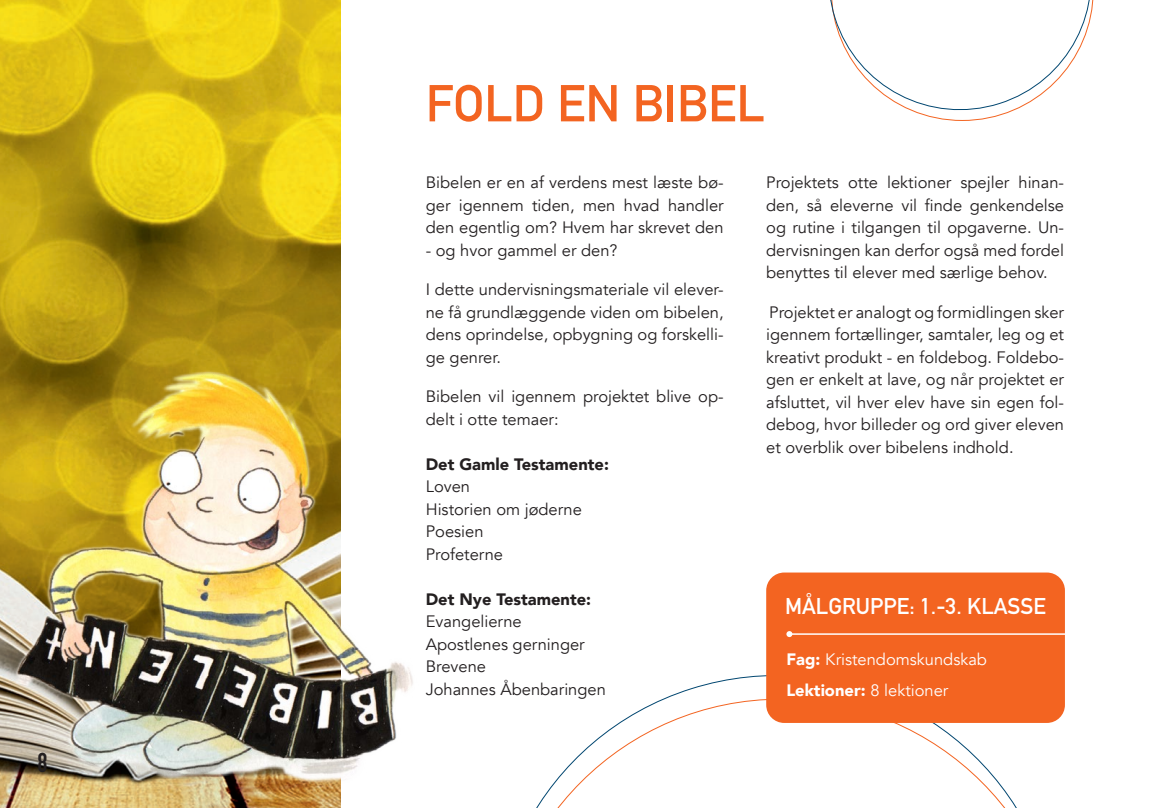
<style>
.page{position:relative;width:1149px;height:808px;background:#fff}
.page>*{position:absolute;margin:0;border:0;box-sizing:border-box;transform-origin:0 0}
.t1{font:51px "DIN Mittelschrift Std";color:#f36421}
.t2{font:27px "DIN Engschrift Std";color:#231f20}
.t3{font:22.5px "DIN Mittelschrift Std";color:#fff}
.t4{font:16.5px/22.5px "Avenir";color:#231f20;text-align:justify}
.t5{font:900 16.5px "Avenir";color:#231f20}
.t6{font:16.5px "Avenir";color:#fff}
.t7{font:900 16.5px "Avenir";color:#fff}
.s1{font-weight:900}
.s2{font-weight:400}
</style>
<div class="page">
<img style="left:0;top:0;width:340px;height:366px">
<svg style="left:536px;top:642px;width:529px;height:166px"></svg>
<div style="left:766px;top:572px;width:298px;height:151px;background:#f36421;border-radius:18px"></div>
<hr style="left:789px;top:633px;width:318px;height:2px;background:#fff">
<svg style="left:786px;top:631px;width:6px;height:6px"></svg>
<svg style="left:830px;top:0;width:264px;height:121px"></svg>
<img style="left:0;top:366px;width:413px;height:442px">
<p class="t2" style="left:37px;top:747px;width:12px">8</p>
<p class="t1" style="left:425px;top:74px;width:340px">FOLD EN BIBEL</p>
<p class="t4" style="left:425px;top:172px;width:299px">Bibelen er en af verdens mest læste bø&shy;ger igennem tiden, men hvad handler den egentlig om? Hvem har skrevet den</p>
<p class="t4" style="left:425px;top:239px;width:193px">- og hvor gammel er den?</p>
<p class="t4" style="left:425px;top:279px;width:299px">I dette undervisningsmateriale vil elever&shy;ne få grundlæggende viden om bibelen, dens oprindelse, opbygning og forskelli&shy;ge genrer.</p>
<p class="t4" style="left:425px;top:386px;width:299px">Bibelen vil igennem projektet blive op&shy;delt i otte temaer:</p>
<p class="t5" style="left:425px;top:450px;width:184px">Det Gamle Testamente:</p>
<p class="t4" style="left:425px;top:476px;width:46px">Loven</p>
<p class="t4" style="left:425px;top:498px;width:158px">Historien om jøderne</p>
<p class="t4" style="left:425px;top:521px;width:79px">Poesien<br>Profeterne</p>
<p class="t5" style="left:425px;top:585px;width:167px">Det Nye Testamente:</p>
<p class="t4" style="left:425px;top:611px;width:97px">Evangelierne</p>
<p class="t4" style="left:425px;top:633px;width:160px">Apostlenes gerninger</p>
<p class="t4" style="left:425px;top:656px;width:62px">Brevene</p>
<p class="t4" style="left:425px;top:678px;width:182px">Johannes Åbenbaringen</p>
<p class="t4" style="left:766px;top:172px;width:299px">Projektets otte lektioner spejler hinan&shy;den, så eleverne vil finde genkendelse og rutine i tilgangen til opgaverne. Un&shy;dervisningen kan derfor også med fordel benyttes til elever med særlige behov.</p>
<p class="t4" style="left:766px;top:301px;width:299px">Projektet er analogt og formidlingen sker igennem fortællinger, samtaler, leg og et kreativt produkt - en foldebog. Foldebo&shy;gen er enkelt at lave, og når projektet er afsluttet, vil hver elev have sin egen fol&shy;debog, hvor billeder og ord giver eleven et overblik over bibelens indhold.</p>
<p class="t3" style="left:785px;top:593px;width:262px">MÅLGRUPPE: 1.-3. KLASSE</p>
<p class="t6" style="left:786px;top:650px;width:202px"><span class="s1">Fag:</span> Kristendomskundskab</p>
<p class="t7" style="left:786px;top:676px;width:163px">Lektioner: <span class="s2">8 lektioner</span></p>
</div>
